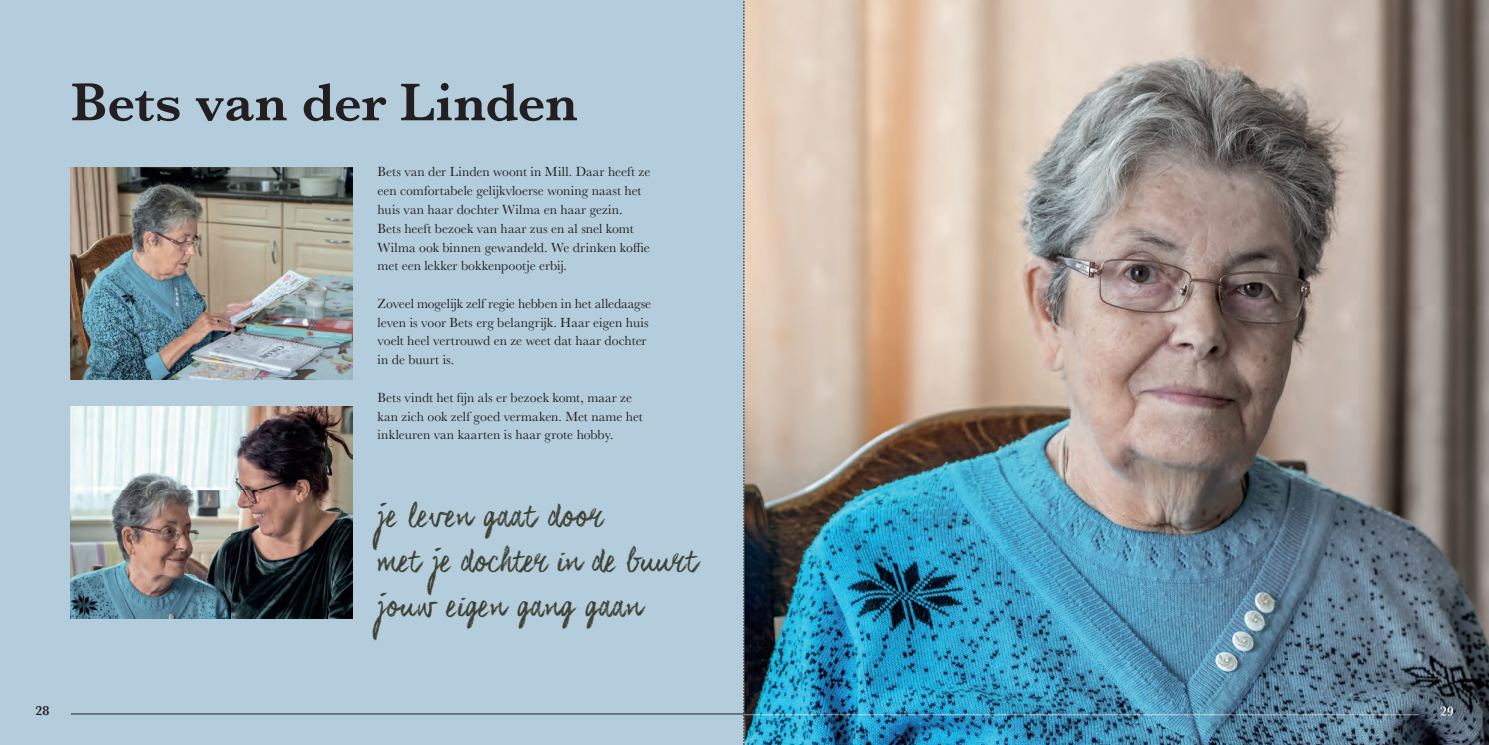
<style>
.page{position:relative;width:1489px;height:745px;background:#fff}
.page>*{position:absolute;margin:0;border:0;box-sizing:border-box;transform-origin:0 0}
.t1{font:600 55px "Baskerville";color:#231f20}
.t2{font:30px/45px "Coalhand Luke";letter-spacing:-.005em;color:#3f4134}
.t3{font:13.75px/18.8px "Baskerville";color:#231f20}
.t4{font:600 13.75px "Baskerville";color:#231f20}
</style>
<div class="page">
<div style="left:0;top:0;width:744px;height:744px;background:#b4cddc"></div>
<img style="left:744px;top:0;width:744px;height:744px">
<hr style="left:744px;top:713px;width:673px;height:1px;background:#fff">
<hr style="left:71px;top:713px;width:673px;height:1px;background:#231f20">
<img style="left:71px;top:167px;width:282px;height:212px">
<img style="left:71px;top:406px;width:282px;height:211px">
<svg style="left:743px;top:1px;width:1px;height:743px"></svg>
<h1 class="t1" style="left:71px;top:64px;width:508px">Bets van der Linden</h1>
<p class="t3" style="left:377px;top:163px;width:274px">Bets van der Linden woont in Mill. Daar heeft ze een comfortabele gelijkvloerse woning naast het huis van haar dochter Wilma en haar gezin.<br>Bets heeft bezoek van haar zus en al snel komt Wilma ook binnen gewandeld. We drinken koffie met een lekker bokkenpootje erbij.</p>
<p class="t3" style="left:377px;top:294px;width:275px">Zoveel mogelijk zelf regie hebben in het alledaagse leven is voor Bets erg belangrijk. Haar eigen huis voelt heel vertrouwd en ze weet dat haar dochter in de buurt is.</p>
<p class="t3" style="left:377px;top:388px;width:267px">Bets vindt het fijn als er bezoek komt, maar ze kan zich ook zelf goed vermaken. Met name het inkleuren van kaarten is haar grote hobby.</p>
<h2 class="t2" style="left:376px;top:493px;width:323px">je leven gaat door<br>met je dochter in de buurt jouw eigen gang gaan</h2>
<p class="t4" style="left:35px;top:700px;width:15px">28</p>
</div>
